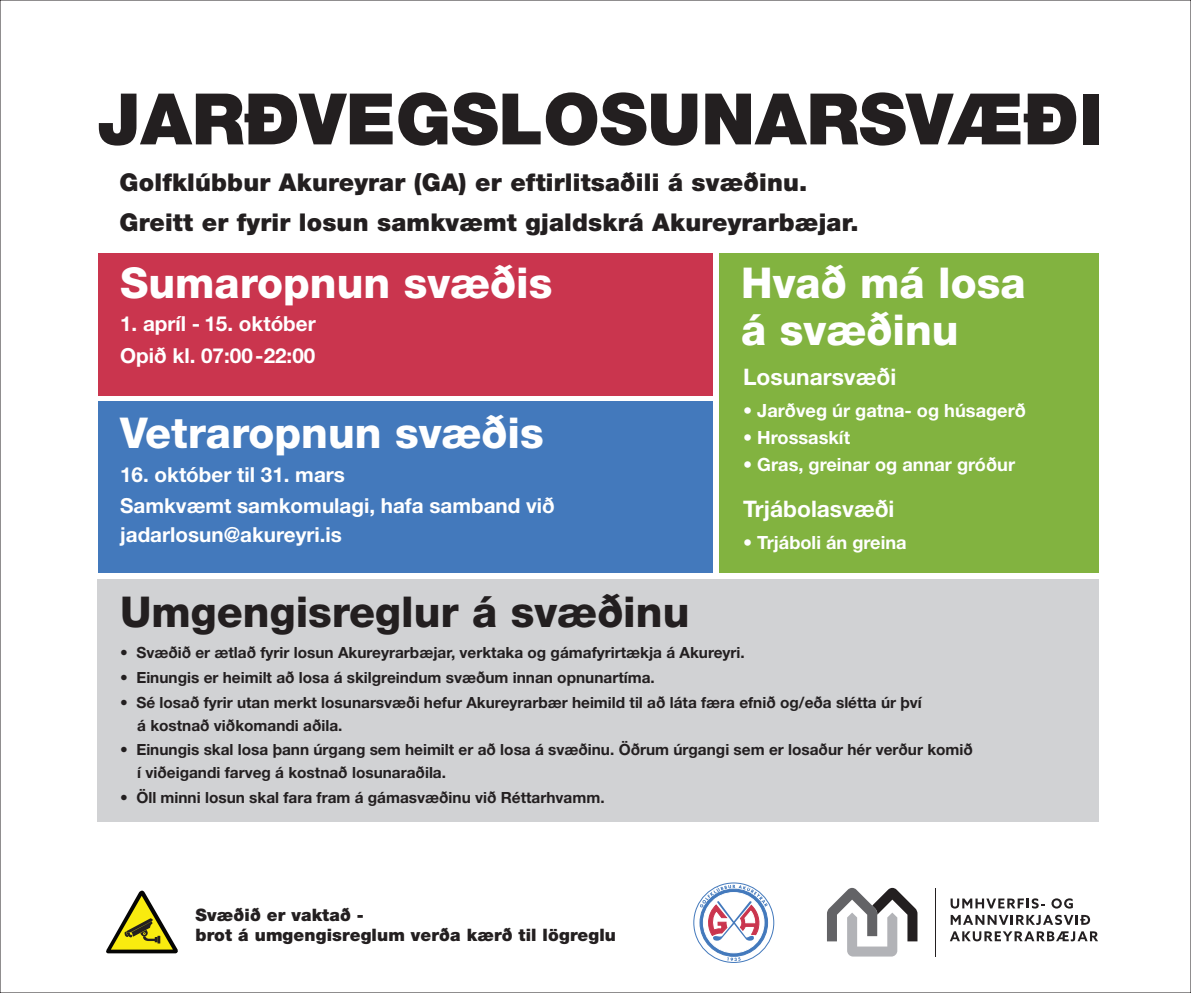
<style>
.page{position:relative;width:1191px;height:993px;background:#fff}
.page>*{position:absolute;margin:0;border:0;box-sizing:border-box;transform-origin:0 0}
.t1{font:900 71.05px "Helvetica Neue LT Std";color:#231f20}
.t2{font:800 42.49px/47.6px "Helvetica Neue LT Std";color:#fff}
.t3{font:800 42.49px "Helvetica Neue LT Std";color:#231f20}
.t4{font:900 24.5px/39.2px "Helvetica Neue LT Std";letter-spacing:.01em;color:#231f20}
.t5{font:700 22.78px "Helvetica Neue LT Std";color:#fff}
.t6{font:700 20.65px/31.8px "Helvetica Neue LT Std";color:#fff}
.t7{font:700 18.2px "Helvetica Neue LT Std";color:#fff}
.t8{font:900 17.15px/20.3px "Helvetica Neue LT Std";letter-spacing:.01em;color:#231f20}
.t9{font:700 15.4px/22.8px "Helvetica Neue LT Std";color:#231f20}
</style>
<div class="page">
<div style="left:98px;top:253px;width:614px;height:142px;background:#ca354e"></div>
<div style="left:98px;top:401px;width:614px;height:171px;background:#4379bc"></div>
<div style="left:98px;top:579px;width:1000px;height:242px;background:#d1d2d4"></div>
<div style="left:719px;top:253px;width:379px;height:319px;background:#82b340"></div>
<hr style="left:934px;top:887px;width:1px;height:69px;background:#231f20">
<svg style="left:950px;top:898px;width:94px;height:10px"></svg>
<svg style="left:1051px;top:898px;width:21px;height:10px"></svg>
<svg style="left:950px;top:914px;width:140px;height:10px"></svg>
<svg style="left:950px;top:931px;width:148px;height:10px"></svg>
<svg style="left:827px;top:887px;width:90px;height:69px"></svg>
<svg style="left:694px;top:882px;width:79px;height:80px"></svg>
<svg style="left:700px;top:888px;width:67px;height:67px"></svg>
<div style="left:693px;top:882px;width:81px;height:80px;border:1px solid #4379bc;border-radius:50%"></div>
<svg style="left:727px;top:956px;width:13px;height:4px"></svg>
<div style="left:703px;top:892px;width:61px;height:60px;background:#fff;border-radius:50%"></div>
<svg style="left:700px;top:884px;width:67px;height:56px"></svg>
<svg style="left:106px;top:890px;width:72px;height:63px"></svg>
<h1 class="t1" style="left:97px;top:77px;width:1007px">JARÐVEGSLOSUNARSVÆÐI</h1>
<h3 class="t4" style="left:119px;top:163px;width:741px">Golfklúbbur Akureyrar (GA) er eftirlitsaðili á svæðinu.<br>Greitt er fyrir losun samkvæmt gjaldskrá Akureyrarbæjar.</h3>
<h2 class="t2" style="left:741px;top:258px;width:286px">Hvað má losa á svæðinu</h2>
<h3 class="t5" style="left:743px;top:362px;width:155px">Losunarsvæði</h3>
<p class="t7" style="left:743px;top:399px;width:284px">• Jarðveg úr gatna- og húsagerð</p>
<p class="t7" style="left:743px;top:426px;width:108px">• Hrossaskít</p>
<p class="t7" style="left:743px;top:453px;width:273px">• Gras, greinar og annar gróður</p>
<h3 class="t5" style="left:743px;top:494px;width:153px">Trjábolasvæði</h3>
<p class="t7" style="left:743px;top:531px;width:165px">• Trjáboli án greina</p>
<h2 class="t2" style="left:120px;top:258px;width:434px">Sumaropnun svæðis</h2>
<h3 class="t6" style="left:120px;top:307px;width:197px">1. apríl - 15. október<br>Opið kl. 07:00-22:00</h3>
<h2 class="t2" style="left:120px;top:409px;width:425px">Vetraropnun svæðis</h2>
<h3 class="t6" style="left:120px;top:457px;width:436px">16. október til 31. mars<br>Samkvæmt samkomulagi, hafa samband við</h3>
<h3 class="t6" style="left:120px;top:518px;width:223px">jadarlosun@akureyri.is</h3>
<h2 class="t3" style="left:120px;top:586px;width:571px">Umgengisreglur á svæðinu</h2>
<p class="t9" style="left:120px;top:640px;width:626px">• Svæðið er ætlað fyrir losun Akureyrarbæjar, verktaka og gámafyrirtækja á Akureyri.</p>
<p class="t9" style="left:120px;top:665px;width:536px">• Einungis er heimilt að losa á skilgreindum svæðum innan opnunartíma.</p>
<p class="t9" style="left:137px;top:690px;width:786px;text-indent:-17px">• Sé losað fyrir utan merkt losunarsvæði hefur Akureyrarbær heimild til að láta færa efnið og/eða slétta úr því á kostnað viðkomandi aðila.</p>
<p class="t9" style="left:137px;top:738px;width:837px;text-indent:-17px">• Einungis skal losa þann úrgang sem heimilt er að losa á svæðinu. Öðrum úrgangi sem er losaður hér verður komið í viðeigandi farveg á kostnað losunaraðila.</p>
<p class="t9" style="left:120px;top:785px;width:486px">• Öll minni losun skal fara fram á gámasvæðinu við Réttarhvamm.</p>
<p class="t8" style="left:196px;top:904px;width:422px">Svæðið er vaktað -<br>brot á umgengisreglum verða kærð til lögreglu</p>
</div>
